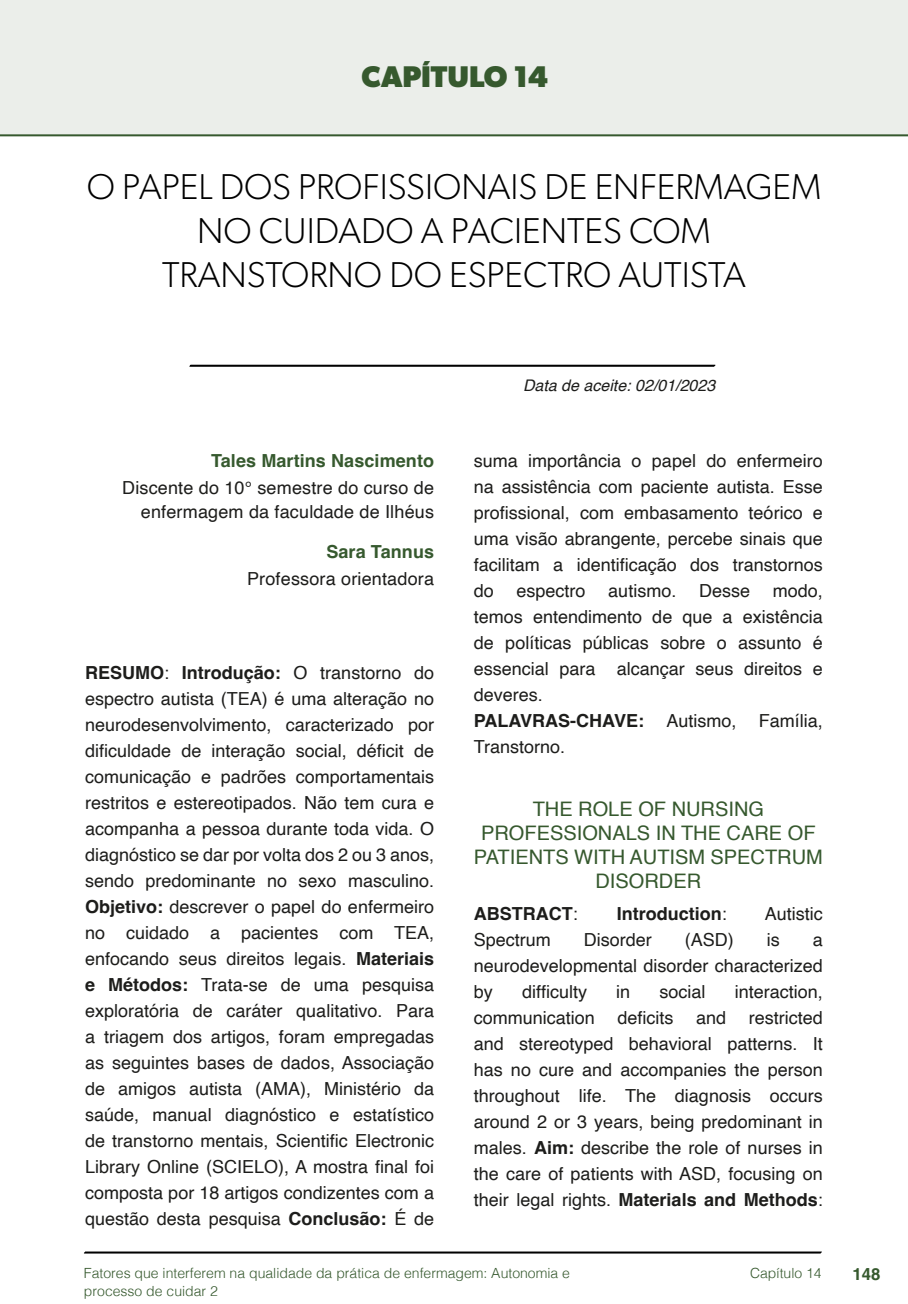
<style>
.page{position:relative;width:908px;height:1304px;background:#fff}
.page>*{position:absolute;margin:0;border:0;box-sizing:border-box;transform-origin:0 0}
.t1{font:300 36px/44px "Gibson";color:#000;text-align:center}
.t2{font:700 30px "Gibson";color:#36592e}
.t3{font:20px/24px "Helvetica";color:#36592e;text-align:center}
.t4{font:18px/26px "Helvetica";color:#1d1d1b;text-align:justify}
.t5{font:700 18px "Helvetica";letter-spacing:.005em;color:#36592e}
.t6{font:700 18px "Helvetica";color:#1d1d1b}
.t7{font:700 16.8px "Helvetica";color:#36592e}
.t8{font:italic 16px "Helvetica";color:#1d1d1b}
.t9{font:300 14px/18px "Helvetica";color:#36592e}
.s1{font-weight:700}
.s2{font-weight:400}
</style>
<div class="page">
<svg style="left:84px;top:1251px;width:737px;height:3px;background:#515151"></svg>
<svg style="left:189px;top:364px;width:526px;height:3px;background:#4f4f4f"></svg>
<div style="left:0;top:0;width:907px;height:136px;background:#ebeeea"></div>
<div style="left:44px;top:72px;width:68px;height:61px;background:#ebeeea"></div>
<h2 class="t2" style="left:361px;top:58px;width:188px">CAPÍTULO 14</h2>
<h1 class="t1" style="left:87px;top:164px;width:735px">O PAPEL DOS PROFISSIONAIS DE ENFERMAGEM<br>NO CUIDADO A PACIENTES COM<br>TRANSTORNO DO ESPECTRO AUTISTA</h1>
<p class="t5" style="left:211px;top:450px;width:224px">Tales Martins Nascimento</p>
<p class="t4" style="left:122px;top:477px;width:313px;line-height:24px;text-align:right">Discente do 10° semestre do curso de enfermagem da faculdade de Ilhéus</p>
<p class="t5" style="left:326px;top:540px;width:109px">Sara Tannus</p>
<p class="t4" style="left:247px;top:566px;width:188px">Professora orientadora</p>
<p class="t4" style="left:85px;top:660px;width:350px"><span class="s1">RESUMO</span>: <span class="s1">Introdução:</span> O transtorno do espectro autista (TEA) é uma alteração no neurodesenvolvimento, caracterizado por dificuldade de interação social, déficit de comunicação e padrões comportamentais restritos e estereotipados. Não tem cura e acompanha a pessoa durante toda vida. O diagnóstico se dar por volta dos 2 ou 3 anos, sendo predominante no sexo masculino.<br><span class="s1">Objetivo:</span> descrever o papel do enfermeiro no cuidado a pacientes com TEA, enfocando seus direitos legais. <span class="s1">Materiais e Métodos:</span> Trata-se de uma pesquisa exploratória de caráter qualitativo. Para a triagem dos artigos, foram empregadas as seguintes bases de dados, Associação de amigos autista (AMA), Ministério da saúde, manual diagnóstico e estatístico de transtorno mentais, Scientific Electronic Library Online (SCIELO), A mostra final foi composta por 18 artigos condizentes com a questão desta pesquisa <span class="s1">Conclusão:</span> É de</p>
<p class="t8" style="left:523px;top:373px;width:194px">Data de aceite: 02/01/2023</p>
<p class="t4" style="left:473px;top:448px;width:350px">suma importância o papel do enfermeiro na assistência com paciente autista. Esse profissional, com embasamento teórico e uma visão abrangente, percebe sinais que facilitam a identificação dos transtornos do</p>
<p class="t4" style="left:473px;top:578px;width:350px;text-align:left;text-indent:299px">modo, temos entendimento de que a existência de políticas públicas sobre o assunto é essencial para alcançar seus direitos e deveres.<br><span class="s1">PALAVRAS-CHAVE:</span> Autismo, Família,<br>Transtorno.</p>
<p class="t4" style="left:516px;top:578px;width:71px">espectro</p>
<p class="t4" style="left:608px;top:578px;width:70px">autismo.</p>
<p class="t4" style="left:698px;top:578px;width:53px">Desse</p>
<p class="t3" style="left:473px;top:798px;width:350px">THE ROLE OF NURSING<br>PROFESSIONALS IN THE CARE OF<br>PATIENTS WITH AUTISM SPECTRUM<br>DISORDER</p>
<p class="t6" style="left:473px;top:902px;width:105px">ABSTRACT<span class="s2">:</span></p>
<p class="t6" style="left:616px;top:902px;width:111px">Introduction<span class="s2">:</span></p>
<p class="t4" style="left:764px;top:901px;width:60px">Autistic</p>
<p class="t4" style="left:473px;top:927px;width:79px">Spectrum</p>
<p class="t4" style="left:583px;top:927px;width:70px">Disorder</p>
<p class="t4" style="left:684px;top:927px;width:50px">(ASD)</p>
<p class="t4" style="left:766px;top:927px;width:14px">is</p>
<p class="t4" style="left:473px;top:927px;width:350px;text-indent:339px">a neurodevelopmental disorder characterized by</p>
<p class="t4" style="left:522px;top:979px;width:67px">difficulty</p>
<p class="t4" style="left:616px;top:979px;width:16px">in</p>
<p class="t4" style="left:659px;top:979px;width:48px">social</p>
<p class="t4" style="left:734px;top:979px;width:90px">interaction,</p>
<p class="t4" style="left:473px;top:1005px;width:123px">communication</p>
<p class="t4" style="left:617px;top:1005px;width:58px">deficits</p>
<p class="t4" style="left:695px;top:1005px;width:32px">and</p>
<p class="t4" style="left:473px;top:1005px;width:350px;text-indent:275px">restricted and stereotyped behavioral patterns. It has no cure and accompanies the person throughout life. The diagnosis occurs around 2 or 3 years, being predominant in males. <span class="s1">Aim:</span> describe the role of nurses in the care of patients with ASD, focusing on their legal rights. <span class="s1">Materials and Methods</span>:</p>
<p class="t9" style="left:84px;top:1263px;width:487px">Fatores que interferem na qualidade da prática de enfermagem: Autonomia e processo de cuidar 2</p>
<p class="t9" style="left:749px;top:1263px;width:73px">Capítulo 14</p>
<p class="t7" style="left:851px;top:1264px;width:30px">148</p>
</div>
